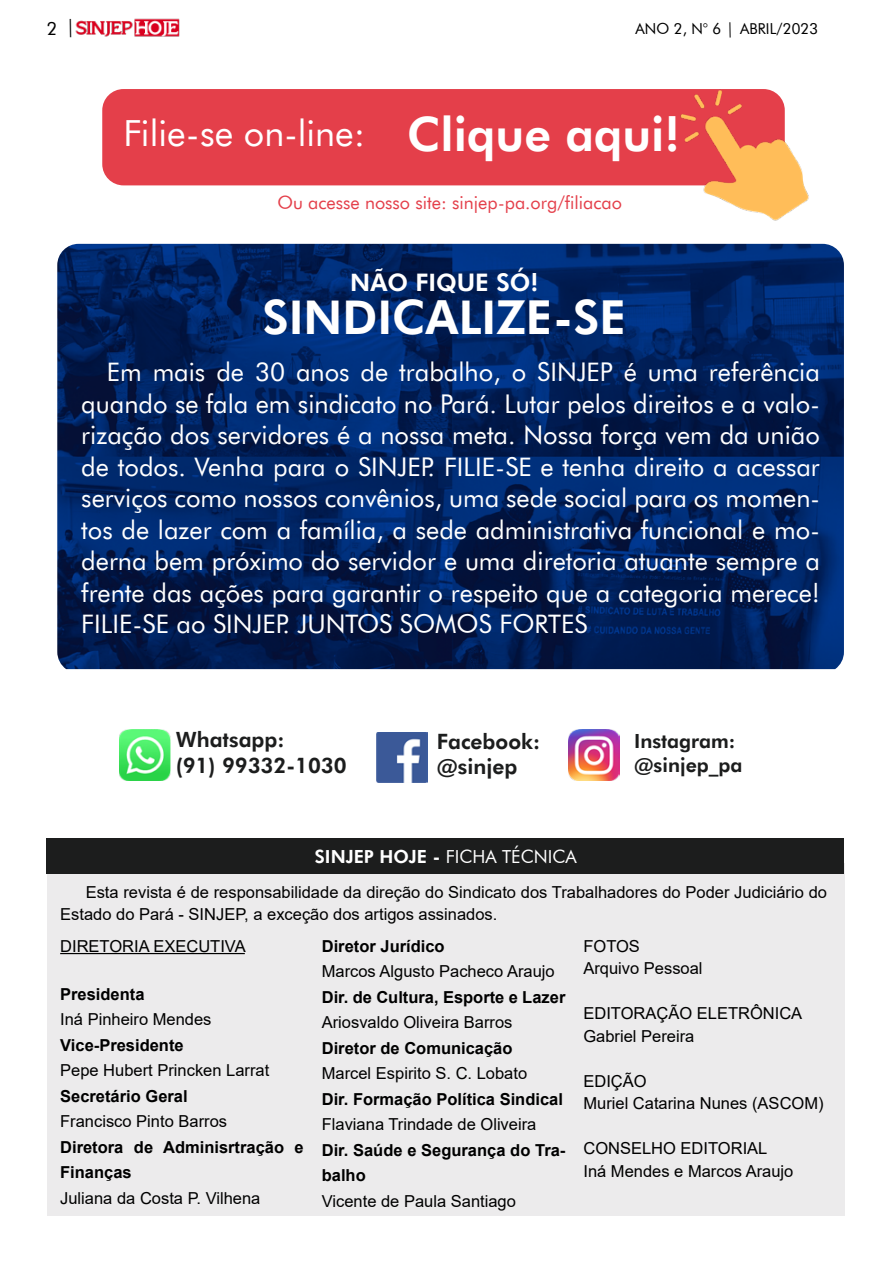
<style>
.page{position:relative;width:893px;height:1263px;background:#fff}
.page>*{position:absolute;margin:0;border:0;box-sizing:border-box;transform-origin:0 0}
.t1{font:700 46.5px "Futura BT";color:#fff}
.t2{font:36px "Futura BT";color:#fff}
.t3{font:25.5px/31.5px "Futura BT";color:#fff;text-align:justify}
.t4{font:700 24px "Futura BT";color:#fff}
.t5{font:700 21px/25.2px "Futura BT";color:#1c1d1d}
.t6{font:700 19.5px/23.4px "Futura BT";color:#1c1d1d}
.t7{font:18px "Futura BT";color:#e43f4a}
.t8{font:18px "Futura BT";color:#fff}
.t9{font:18px "Futura BT";color:#000}
.t10{font:16.5px/22.5px "Arial";color:#000}
.t11{font:700 16.5px/25.5px "Arial";color:#000}
.t12{font:15px "Futura BT";color:#000}
.s1{font-weight:700;font-size:46.5px}
.s2{font-weight:700}
</style>
<div class="page">
<div style="left:47px;top:863px;width:798px;height:352px;background:#ecebec"></div>
<div style="left:47px;top:838px;width:797px;height:36px;background:#1c1d1d"></div>
<hr style="left:60px;top:953px;width:185px;height:1px;background:#000">
<img style="left:119px;top:730px;width:51px;height:51px">
<img style="left:568px;top:730px;width:52px;height:51px">
<img style="left:376px;top:732px;width:51px;height:50px">
<img style="left:57px;top:244px;width:787px;height:425px">
<div style="left:102px;top:89px;width:683px;height:96px;background:#e43f4a;border-radius:21px"></div>
<img style="left:675px;top:89px;width:134px;height:132px">
<img style="left:75px;top:18px;width:105px;height:19px">
<p class="t9" style="left:47px;top:17px;width:30px">2 |</p>
<p class="t12" style="left:635px;top:20px;width:185px">ANO 2, N° 6 | ABRIL/2023</p>
<h2 class="t2" style="left:123px;top:111px;width:558px">Filie-se on-line: <span class="s1">Clique aqui!</span></h2>
<p class="t7" style="left:277px;top:192px;width:346px">Ou acesse nosso site: sinjep-pa.org/filiacao</p>
<h3 class="t4" style="left:350px;top:268px;width:190px">NÃO FIQUE SÓ!</h3>
<h1 class="t1" style="left:263px;top:289px;width:365px">SINDICALIZE-SE</h1>
<p class="t3" style="left:81px;top:356px;width:740px;text-indent:26px">Em mais de 30 anos de trabalho, o SINJEP é uma referência quando se fala em sindicato no Pará. Lutar pelos direitos e a valo&shy;rização dos servidores é a nossa meta. Nossa força vem da união de todos. Venha para o SINJEP. FILIE-SE e tenha direito a acessar serviços como nossos convênios, uma sede social para os momen&shy;tos de lazer com a família, a sede administrativa funcional e mo&shy;derna bem próximo do servidor e uma diretoria atuante sempre a frente das ações para garantir o respeito que a categoria merece!<br>FILIE-SE ao SINJEP. JUNTOS SOMOS FORTES</p>
<p class="t5" style="left:176px;top:727px;width:172px">Whatsapp:<br>(91) 99332-1030</p>
<p class="t5" style="left:437px;top:728px;width:105px">Facebook: @sinjep</p>
<p class="t6" style="left:634px;top:729px;width:110px">Instagram: @sinjep_pa</p>
<p class="t8" style="left:315px;top:846px;width:263px"><span class="s2">SINJEP HOJE -</span> FICHA TÉCNICA</p>
<p class="t10" style="left:60px;top:881px;width:768px;text-indent:26px">Esta revista é de responsabilidade da direção do Sindicato dos Trabalhadores do Poder Judiciário do<br>Estado do Pará - SINJEP, a exceção dos artigos assinados.</p>
<p class="t10" style="left:60px;top:935px;width:187px">DIRETORIA EXECUTIVA</p>
<p class="t11" style="left:60px;top:981px;width:86px">Presidenta</p>
<p class="t10" style="left:60px;top:1008px;width:153px">Iná Pinheiro Mendes</p>
<p class="t11" style="left:60px;top:1032px;width:125px">Vice-Presidente</p>
<p class="t10" style="left:60px;top:1059px;width:211px">Pepe Hubert Princken Larrat</p>
<p class="t11" style="left:60px;top:1083px;width:129px">Secretário Geral</p>
<p class="t10" style="left:60px;top:1110px;width:168px">Francisco Pinto Barros</p>
<p class="t11" style="left:60px;top:1134px;width:245px">Diretora de Adminisrtração e<br>Finanças</p>
<p class="t10" style="left:60px;top:1186px;width:202px">Juliana da Costa P. Vilhena</p>
<p class="t10" style="left:583px;top:934px;width:121px">FOTOS<br>Arquivo Pessoal</p>
<p class="t10" style="left:583px;top:1002px;width:220px">EDITORAÇÃO ELETRÔNICA<br>Gabriel Pereira</p>
<p class="t10" style="left:583px;top:1069px;width:242px">EDIÇÃO<br>Muriel Catarina Nunes (ASCOM)</p>
<p class="t10" style="left:583px;top:1137px;width:212px">CONSELHO EDITORIAL<br>Iná Mendes e Marcos Araujo</p>
<p class="t11" style="left:322px;top:933px;width:124px">Diretor Jurídico</p>
<p class="t10" style="left:322px;top:960px;width:234px">Marcos Algusto Pacheco Araujo</p>
<p class="t11" style="left:322px;top:984px;width:245px">Dir. de Cultura, Esporte e Lazer</p>
<p class="t10" style="left:322px;top:1011px;width:192px">Ariosvaldo Oliveira Barros</p>
<p class="t11" style="left:322px;top:1035px;width:192px">Diretor de Comunicação</p>
<p class="t10" style="left:322px;top:1062px;width:207px">Marcel Espirito S. C. Lobato</p>
<p class="t11" style="left:322px;top:1086px;width:243px">Dir. Formação Política Sindical</p>
<p class="t10" style="left:322px;top:1113px;width:216px">Flaviana Trindade de Oliveira</p>
<p class="t11" style="left:322px;top:1137px;width:245px">Dir. Saúde e Segurança do Tra&shy;balho</p>
<p class="t10" style="left:322px;top:1189px;width:196px">Vicente de Paula Santiago</p>
</div>
